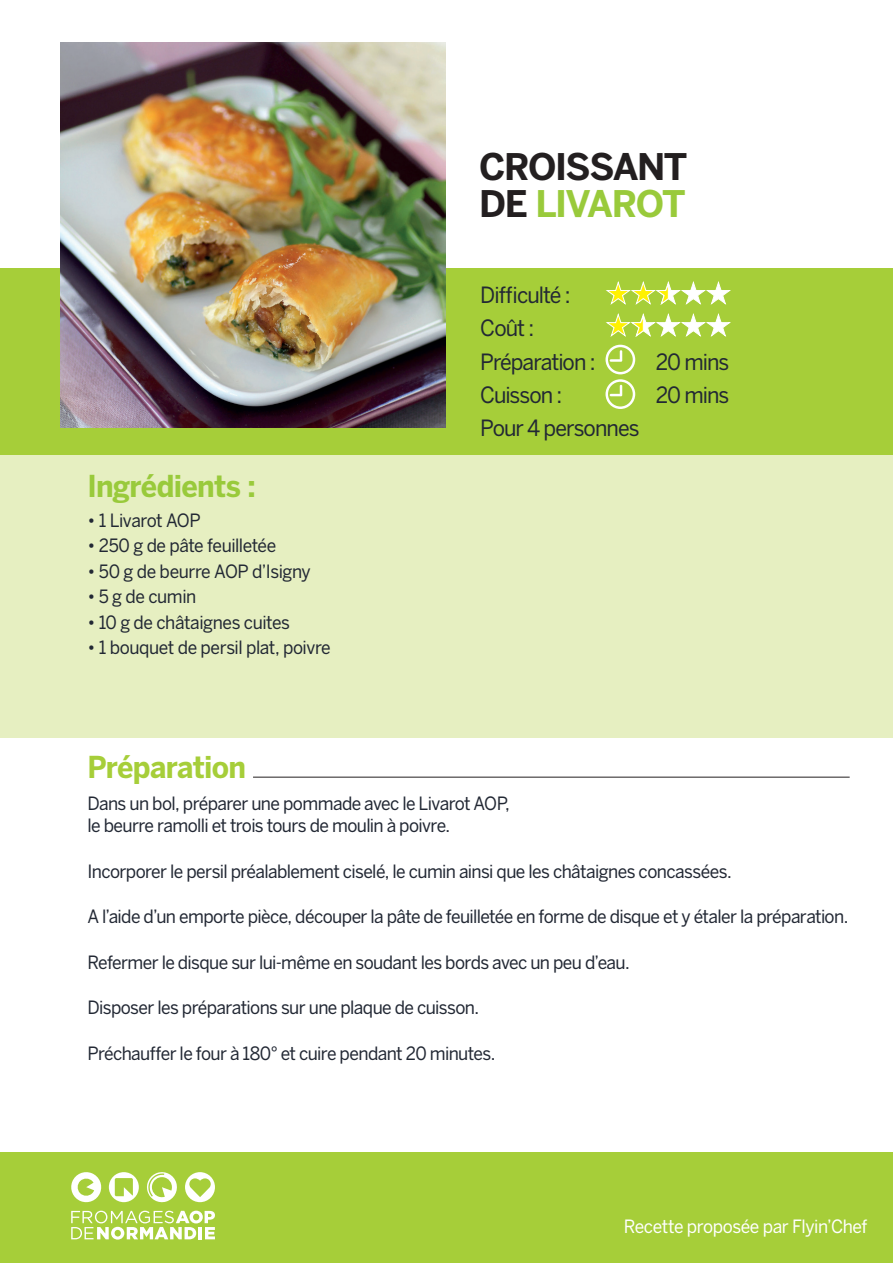
<style>
.page{position:relative;width:893px;height:1263px;background:#fff}
.page>*{position:absolute;margin:0;border:0;box-sizing:border-box;transform-origin:0 0}
.t1{font:700 36.45px/36.5px "Benton Sans";letter-spacing:-.045em;color:#231f20}
.t2{font:700 30px "Benton Sans";letter-spacing:-.025em;color:#99ca3b;scale:.95 1}
.t3{font:700 30px "Benton Sans";letter-spacing:-.025em;color:#a6ce39;scale:.95 1}
.t4{font:22.2px/33.5px "Benton Sans";letter-spacing:-.045em;color:#222834;scale:.95 1}
.t5{font:18.15px/22.8px "Benton Sans";letter-spacing:-.035em;color:#222834;scale:.95 1}
.t6{font:18.15px "Benton Sans";letter-spacing:-.025em;color:#fff;scale:.95 1}
.s1{color:#99ca3b}
</style>
<div class="page">
<div style="left:0;top:268px;width:892px;height:188px;background:#a6ce39"></div>
<div style="left:0;top:1152px;width:892px;height:111px;background:#a6ce39"></div>
<svg style="left:109px;top:1172px;width:30px;height:30px"></svg>
<svg style="left:71px;top:1172px;width:31px;height:31px"></svg>
<svg style="left:147px;top:1172px;width:30px;height:31px"></svg>
<svg style="left:185px;top:1172px;width:30px;height:30px"></svg>
<svg style="left:71px;top:1210px;width:144px;height:29px"></svg>
<hr style="left:253px;top:777px;width:597px;height:1px;background:#231f20">
<div style="left:0;top:456px;width:892px;height:282px;background:#e6efc1"></div>
<svg style="left:605px;top:345px;width:30px;height:64px"></svg>
<img style="left:60px;top:43px;width:386px;height:385px">
<svg style="left:606px;top:281px;width:125px;height:24px"></svg>
<svg style="left:606px;top:313px;width:125px;height:24px"></svg>
<h1 class="t1" style="left:479px;top:148px;width:210px">CROISSANT<br>DE <span class="s1">LIVAROT</span></h1>
<p class="t4" style="left:480px;top:278px;width:123px">Difficulté :<br>Coût :<br>Préparation :</p>
<p class="t4" style="left:656px;top:345px;width:79px">20 mins</p>
<h2 class="t2" style="left:87px;top:468px;width:179px">Ingrédients :</h2>
<p class="t5" style="left:87px;top:509px;width:121px">• 1 Livarot AOP</p>
<p class="t5" style="left:87px;top:534px;width:200px">• 250 g de pâte feuilletée</p>
<p class="t5" style="left:87px;top:560px;width:237px">• 50 g de beurre AOP d’Isigny</p>
<p class="t5" style="left:87px;top:585px;width:116px">• 5 g de cumin</p>
<p class="t5" style="left:87px;top:611px;width:215px">• 10 g de châtaignes cuites</p>
<p class="t5" style="left:87px;top:636px;width:258px">• 1 bouquet de persil plat, poivre</p>
<p class="t4" style="left:480px;top:378px;width:88px">Cuisson :</p>
<p class="t4" style="left:656px;top:378px;width:79px">20 mins</p>
<p class="t4" style="left:480px;top:411px;width:169px">Pour 4 personnes</p>
<h2 class="t3" style="left:87px;top:749px;width:168px">Préparation</h2>
<p class="t5" style="left:87px;top:791px;width:446px">Dans un bol, préparer une pommade avec le Livarot AOP, le beurre ramolli et trois tours de moulin à poivre.</p>
<p class="t5" style="left:87px;top:860px;width:680px">Incorporer le persil préalablement ciselé, le cumin ainsi que les châtaignes concassées.</p>
<p class="t5" style="left:87px;top:905px;width:802px">A l’aide d’un emporte pièce, découper la pâte de feuilletée en forme de disque et y étaler la préparation.</p>
<p class="t5" style="left:87px;top:951px;width:572px">Refermer le disque sur lui-même en soudant les bords avec un peu d’eau.</p>
<p class="t5" style="left:87px;top:996px;width:414px">Disposer les préparations sur une plaque de cuisson.</p>
<p class="t5" style="left:87px;top:1042px;width:431px">Préchauffer le four à 180° et cuire pendant 20 minutes.</p>
<p class="t6" style="left:624px;top:1215px;width:258px">Recette proposée par Flyin’Chef</p>
</div>
